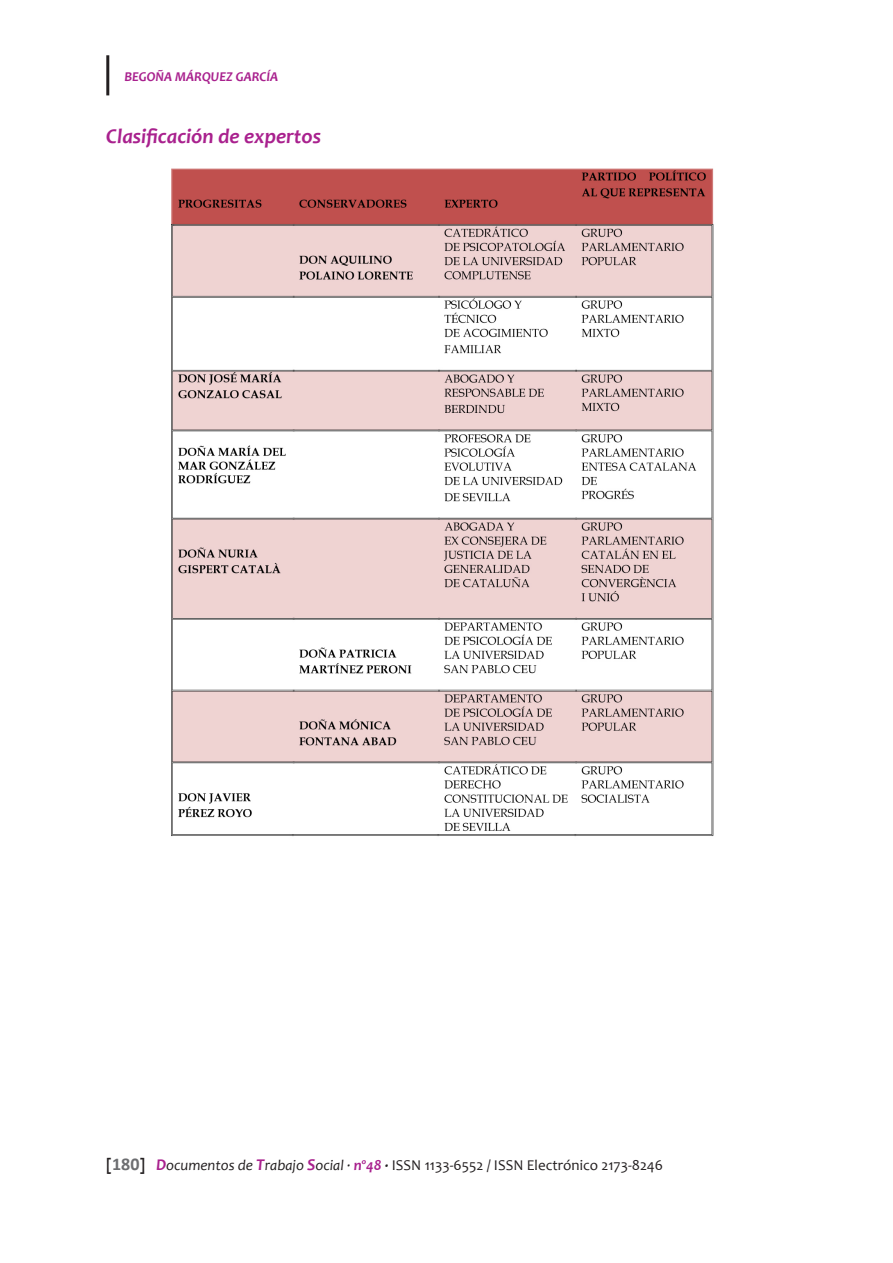
<style>
.page{position:relative;width:893px;height:1263px;background:#fff}
.page>*{position:absolute;margin:0;border:0;box-sizing:border-box;transform-origin:0 0}
.t1{font:italic 700 21px "Candara";color:#a9218e}
.t2{font:15px "Candara";color:#231f20}
.t3{font:italic 700 13.5px "Candara";color:#a9218e}
.s1{font-weight:700;font-size:16.5px}
.s2{font-family:"Calibri";font-weight:700;font-size:18px;color:#6c6d70}
.s3{font-weight:700;font-style:italic;font-size:16.5px;color:#a9218e}
.s4{font-style:italic}
.s5{font-weight:700;font-style:italic;color:#a9218e}
.s6{font-weight:700;font-style:italic}
</style>
<div class="page">
<hr style="left:106px;top:55px;width:3px;height:40px;background:#231f20">
<img style="left:171px;top:168px;width:543px;height:668px">
<p class="t3" style="left:124px;top:68px;width:155px">BEGOÑA MÁRQUEZ GARCÍA</p>
<p class="t1" style="left:106px;top:123px;width:216px">Clasificación de expertos</p>
<p class="t2" style="left:106px;top:1156px;width:558px"><span class="s1">[</span><span class="s2">180</span><span class="s1">]</span> <span class="s3">D</span><span class="s4">ocumentos de</span> <span class="s3">T</span><span class="s4">rabajo</span> <span class="s3">S</span><span class="s4">ocial ·</span> <span class="s5">nº48</span> <span class="s6">·</span> ISSN 1133-6552 / ISSN Electrónico 2173-8246</p>
</div>
